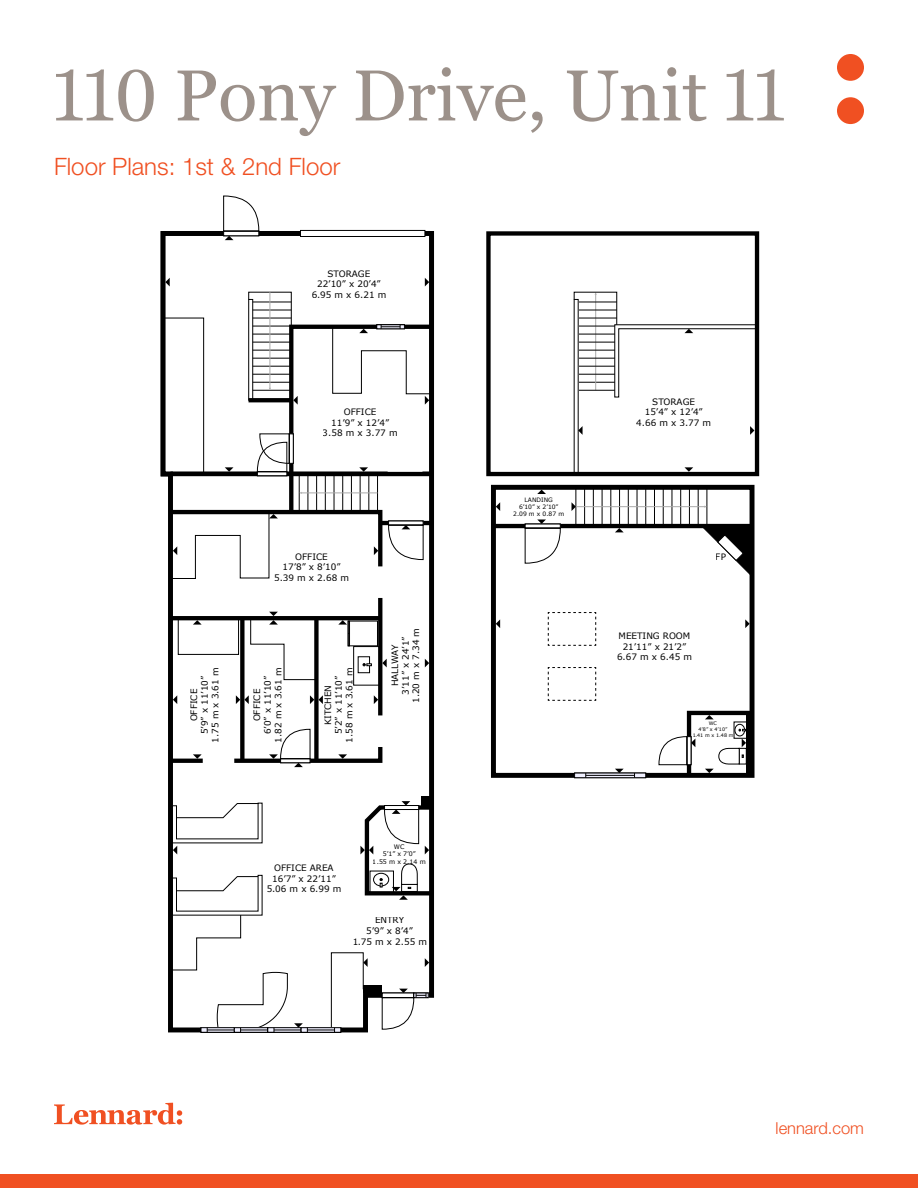
<style>
.page{position:relative;width:918px;height:1188px;background:#fff}
.page>*{position:absolute;margin:0;border:0;box-sizing:border-box;transform-origin:0 0}
.Heading_2{font:72px "Georgia";color:#9c918a}
.Heading_3{font:300 24px "Helvetica Neue LT Std";color:#f05022}
.t1{font:300 16.5px "Helvetica Neue LT Std";color:#f05022}
.t2{font:8.85px/10.6px "Verdana";color:#000;text-align:center}
.t3{font:6.3px/7.5px "Verdana";color:#000;text-align:center}
.t4{font:6px/7.2px "Verdana";color:#000;text-align:center}
.t5{font:4.8px/5.8px "Verdana";color:#000;text-align:center}
</style>
<div class="page">
<svg style="left:837px;top:54px;width:27px;height:70px"></svg>
<div style="left:0;top:1174px;width:918px;height:14px;background:#f05022"></div>
<svg style="left:54px;top:1103px;width:128px;height:22px"></svg>
<div style="left:486px;top:231px;width:273px;height:245px;border:4px solid #000"></div>
<svg style="left:160px;top:229px;width:274px;height:804px"></svg>
<svg style="left:171px;top:759px;width:32px;height:4px"></svg>
<hr style="left:380px;top:521px;width:52px;height:4px;background:#000">
<svg style="left:378px;top:598px;width:4px;height:117px"></svg>
<hr style="left:171px;top:616px;width:209px;height:4px;background:#000">
<div style="left:314px;top:618px;width:5px;height:143px;background:#000"></div>
<div style="left:240px;top:618px;width:5px;height:143px;background:#000"></div>
<hr style="left:171px;top:472px;width:217px;height:4px;background:#000">
<svg style="left:289px;top:478px;width:4px;height:30px"></svg>
<svg style="left:163px;top:318px;width:41px;height:156px"></svg>
<div style="left:300px;top:230px;width:125px;height:7px;background:#fff;border:1px solid #000"></div>
<hr style="left:377px;top:474px;width:1px;height:38px;background:#000">
<hr style="left:369px;top:474px;width:1px;height:38px;background:#000">
<hr style="left:360px;top:474px;width:1px;height:38px;background:#000">
<hr style="left:351px;top:474px;width:1px;height:38px;background:#000">
<hr style="left:342px;top:474px;width:1px;height:38px;background:#000">
<hr style="left:334px;top:474px;width:1px;height:38px;background:#000">
<hr style="left:325px;top:474px;width:1px;height:38px;background:#000">
<hr style="left:316px;top:474px;width:1px;height:38px;background:#000">
<hr style="left:308px;top:474px;width:1px;height:38px;background:#000">
<hr style="left:299px;top:474px;width:1px;height:38px;background:#000">
<hr style="left:301px;top:493px;width:77px;height:1px;background:#aaa">
<div style="left:353px;top:646px;width:27px;height:39px;border:1px solid #000"></div>
<div style="left:358px;top:657px;width:12px;height:16px;background:#fff"></div>
<div style="left:358px;top:657px;width:12px;height:16px;border:1px solid #000"></div>
<svg style="left:363px;top:663px;width:9px;height:3px"></svg>
<div style="left:348px;top:621px;width:30px;height:25px;border:1px solid #000"></div>
<div style="left:421px;top:796px;width:9px;height:10px;background:#000"></div>
<svg style="left:225px;top:467px;width:8px;height:5px"></svg>
<svg style="left:223px;top:196px;width:36px;height:44px"></svg>
<svg style="left:165px;top:278px;width:5px;height:8px"></svg>
<svg style="left:425px;top:278px;width:4px;height:8px"></svg>
<svg style="left:248px;top:292px;width:186px;height:186px"></svg>
<svg style="left:173px;top:695px;width:4px;height:9px"></svg>
<svg style="left:236px;top:695px;width:13px;height:9px"></svg>
<svg style="left:310px;top:695px;width:13px;height:9px"></svg>
<svg style="left:374px;top:695px;width:4px;height:9px"></svg>
<svg style="left:382px;top:659px;width:5px;height:8px"></svg>
<svg style="left:425px;top:659px;width:4px;height:8px"></svg>
<svg style="left:250px;top:612px;width:67px;height:68px"></svg>
<svg style="left:230px;top:729px;width:155px;height:38px"></svg>
<svg style="left:338px;top:620px;width:9px;height:5px"></svg>
<svg style="left:193px;top:754px;width:9px;height:5px"></svg>
<svg style="left:178px;top:620px;width:61px;height:35px"></svg>
<svg style="left:166px;top:508px;width:257px;height:71px"></svg>
<svg style="left:170px;top:801px;width:264px;height:231px"></svg>
<div style="left:491px;top:485px;width:264px;height:293px;border:5px solid #000"></div>
<hr style="left:493px;top:524px;width:259px;height:4px;background:#000">
<svg style="left:701px;top:528px;width:51px;height:49px"></svg>
<hr style="left:576px;top:487px;width:1px;height:39px;background:#000">
<hr style="left:584px;top:487px;width:1px;height:39px;background:#000">
<hr style="left:593px;top:487px;width:1px;height:39px;background:#000">
<hr style="left:602px;top:487px;width:1px;height:39px;background:#000">
<hr style="left:611px;top:487px;width:1px;height:39px;background:#000">
<hr style="left:619px;top:487px;width:1px;height:39px;background:#000">
<hr style="left:628px;top:487px;width:1px;height:39px;background:#000">
<hr style="left:637px;top:487px;width:1px;height:39px;background:#000">
<hr style="left:646px;top:487px;width:1px;height:39px;background:#000">
<hr style="left:654px;top:487px;width:1px;height:39px;background:#000">
<hr style="left:663px;top:487px;width:1px;height:39px;background:#000">
<hr style="left:672px;top:487px;width:1px;height:39px;background:#000">
<hr style="left:680px;top:487px;width:1px;height:39px;background:#000">
<hr style="left:689px;top:487px;width:1px;height:39px;background:#000">
<hr style="left:698px;top:487px;width:1px;height:39px;background:#000">
<hr style="left:707px;top:487px;width:1px;height:39px;background:#000">
<hr style="left:576px;top:506px;width:129px;height:1px;background:#aaa">
<svg style="left:548px;top:612px;width:48px;height:34px"></svg>
<svg style="left:548px;top:667px;width:48px;height:34px"></svg>
<div style="left:575px;top:773px;width:71px;height:5px;background:#f0f0ff"></div>
<div style="left:574px;top:773px;width:72px;height:5px;border:1px solid #000"></div>
<hr style="left:586px;top:775px;width:49px;height:1px;background:#000">
<svg style="left:615px;top:769px;width:9px;height:4px"></svg>
<svg style="left:615px;top:528px;width:9px;height:4px"></svg>
<svg style="left:496px;top:619px;width:4px;height:9px"></svg>
<svg style="left:745px;top:619px;width:5px;height:9px"></svg>
<svg style="left:525px;top:519px;width:36px;height:45px"></svg>
<svg style="left:537px;top:490px;width:9px;height:4px"></svg>
<svg style="left:496px;top:502px;width:4px;height:9px"></svg>
<svg style="left:572px;top:502px;width:4px;height:9px"></svg>
<svg style="left:659px;top:709px;width:96px;height:69px"></svg>
<svg style="left:685px;top:467px;width:8px;height:5px"></svg>
<svg style="left:574px;top:292px;width:183px;height:105px"></svg>
<svg style="left:578px;top:426px;width:5px;height:9px"></svg>
<svg style="left:750px;top:426px;width:4px;height:9px"></svg>
<p class="Heading_2" style="left:54px;top:52px;width:733px">110 Pony Drive, Unit 11</p>
<p class="Heading_3" style="left:54px;top:152px;width:288px">Floor Plans: 1st &amp; 2nd Floor</p>
<p class="t2" style="left:311px;top:268px;width:76px">STORAGE<br>22’10” x 20’4”<br>6.95 m x 6.21 m</p>
<p class="t2" style="left:323px;top:406px;width:76px">OFFICE<br>11’9” x 12’4”<br>3.58 m x 3.77 m</p>
<p class="t2" style="left:636px;top:396px;width:76px">STORAGE<br>15’4” x 12’4”<br>4.66 m x 3.77 m</p>
<p class="t2" style="left:274px;top:551px;width:76px">OFFICE<br>17’8” x 8’10”<br>5.39 m x 2.68 m</p>
<p class="t2" style="left:189px;top:743px;width:76px;rotate:-90deg">OFFICE<br>5’9” x 11’10”<br>1.75 m x 3.61 m</p>
<p class="t2" style="left:252px;top:743px;width:76px;rotate:-90deg">OFFICE<br>6’0” x 11’10”<br>1.82 m x 3.61 m</p>
<p class="t2" style="left:323px;top:743px;width:76px;rotate:-90deg">KITCHEN<br>5’2” x 11’10”<br>1.58 m x 3.61 m</p>
<p class="t2" style="left:389px;top:703px;width:76px;rotate:-90deg">HALLWAY<br>3’11” x 24’1”<br>1.20 m x 7.34 m</p>
<p class="t2" style="left:266px;top:862px;width:76px">OFFICE AREA<br>16’7” x 22’11”<br>5.06 m x 6.99 m</p>
<p class="t3" style="left:373px;top:843px;width:54px">WC<br>5’1” x 7’0”<br>1.55 m x 2.14 m</p>
<p class="t2" style="left:352px;top:915px;width:76px">ENTRY<br>5’9” x 8’4”<br>1.75 m x 2.55 m</p>
<p class="t4" style="left:513px;top:496px;width:52px">LANDING<br>6’10” x 2’10”<br>2.09 m x 0.87 m</p>
<p class="t2" style="left:716px;top:552px;width:12px">FP</p>
<p class="t2" style="left:617px;top:630px;width:76px">MEETING ROOM<br>21’11” x 21’2”<br>6.67 m x 6.45 m</p>
<p class="t5" style="left:692px;top:720px;width:43px">WC<br>4’8” x 4’10”<br>1.41 m x 1.48 m</p>
<h3 class="t1" style="left:776px;top:1118px;width:90px">lennard.com</h3>
</div>
